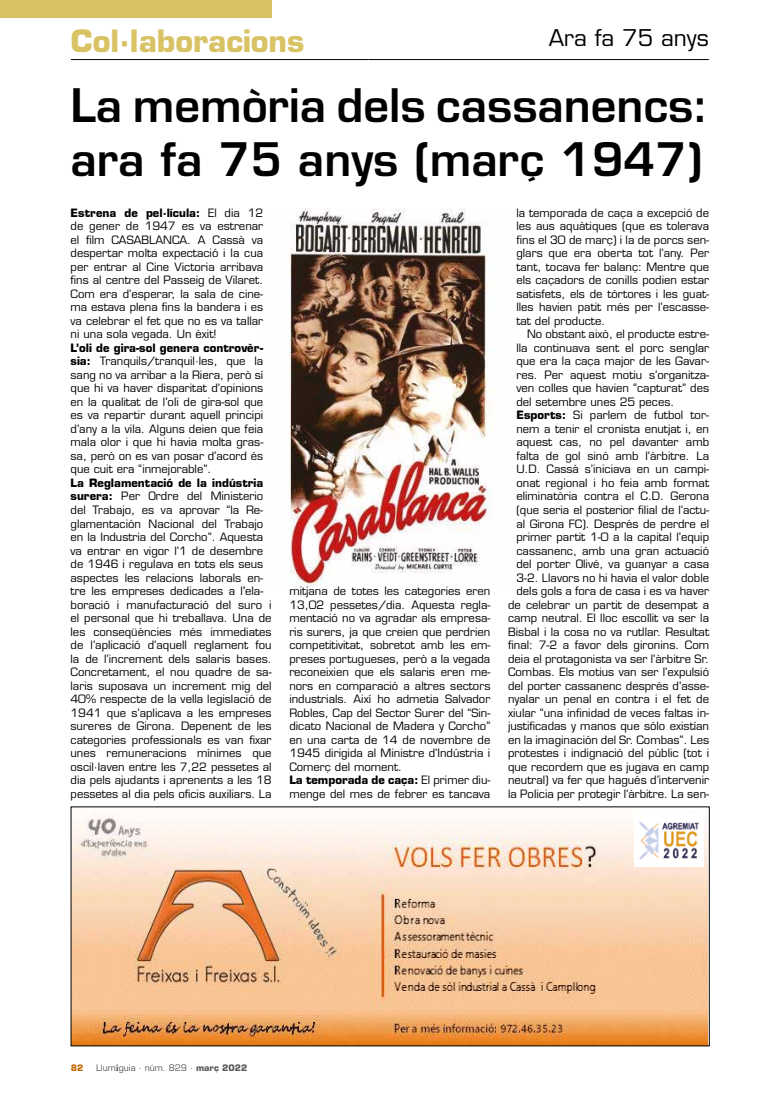
<style>
.page{position:relative;width:762px;height:1117px;background:#fff}
.page>*{position:absolute;margin:0;border:0;box-sizing:border-box;transform-origin:0 0}
.t1{font:600 45px/54px "Eurostile LT Std";color:#000}
.t2{font:700 30px "Eurostile LT Std";color:#d8c264}
.t3{font:22.5px "Eurostile LT Std";color:#000}
.t4{font:11.25px/13.5px "Eurostile LT Std";color:#000;text-align:justify}
.t5{font:8.75px "Eurostile LT Std";color:#575756}
.t6{font:700 8.75px "Eurostile LT Std";color:#c36800}
.s1{font-weight:700}
.s2{font-family:"Minion Pro";font-weight:700;font-size:10px}
</style>
<div class="page">
<div style="left:0;top:0;width:272px;height:18px;background:#d8c264"></div>
<hr style="left:71px;top:59px;width:298px;height:1px;background:#000">
<hr style="left:369px;top:59px;width:340px;height:1px;background:#000">
<img style="left:290px;top:208px;width:203px;height:378px">
<img style="left:73px;top:814px;width:634px;height:229px">
<img style="left:634px;top:814px;width:69px;height:52px">
<h2 class="t2" style="left:71px;top:22px;width:235px">Col·laboracions</h2>
<h3 class="t3" style="left:549px;top:24px;width:161px">Ara fa 75 anys</h3>
<h1 class="t1" style="left:71px;top:79px;width:640px">La memòria dels cassanencs: ara fa 75 anys (març 1947)</h1>
<p class="t4" style="left:71px;top:206px;width:194px"><span class="s1">Estrena de pel·lícula:</span> El dia 12 de gener de 1947 es va estrenar el film CASABLANCA. A Cassà va despertar molta expectació i la cua per entrar al Cine Victoria arribava fins al centre del Passeig de Vilaret.<br>Com era d’esperar, la sala de cine&shy;ma estava plena fins la bandera i es va celebrar el fet que no es va tallar ni una sola vegada. Un èxit!</p>
<p class="t4" style="left:71px;top:341px;width:194px"><span class="s1">L’oli de gira-sol genera controvèr&shy;sia:</span> Tranquils/tranquil·les, que la sang no va arribar a la Riera, però sí que hi va haver disparitat d’opinions en la qualitat de l’oli de gira-sol que es va repartir durant aquell principi d’any a la vila. Alguns deien que feia mala olor i que hi havia molta gras&shy;sa, però on es van posar d’acord és que cuit era “inmejorable”.</p>
<p class="t4" style="left:71px;top:476px;width:203px;text-align:left"><span class="s1">La Reglamentació de la indústria surera:</span> Per Ordre del Ministerio del Trabajo, es va aprovar “la Re&shy;glamentación Nacional del Trabajo en la Industria del Corcho”. Aquesta va entrar en vigor l’1 de desembre de 1946 i regulava en tots els seus aspectes les relacions laborals en&shy;tre les empreses dedicades a l'ela&shy;boració i manufacturació del suro i el personal que hi treballava. Una de les conseqüències més immediates de l’aplicació d’aquell reglament fou la de l’increment dels salaris bases.<br>Concretament, el nou quadre de sa&shy;laris suposava un increment mig del 40% respecte de la vella legislació de 1941 que s’aplicava a les empreses sureres de Girona. Depenent de les categories professionals es van fixar unes remuneracions mínimes que oscil·laven entre les 7,22 pessetes al dia pels ajudants i aprenents a les 18 pessetes al dia pels oficis auxiliars. La</p>
<p class="t4" style="left:289px;top:584px;width:203px;text-align:left">mitjana de totes les categories eren 13,02 pessetes/dia. Aquesta regla&shy;mentació no va agradar als empresa&shy;ris surers, ja que creien que perdrien competitivitat, sobretot amb les em&shy;preses portugueses, però a la vegada reconeixien que els salaris eren me&shy;nors en comparació a altres sectors industrials. Així ho admetia Salvador Robles, Cap del Sector Surer del “Sin&shy;dicato Nacional de Madera y Corcho” en una carta de 14 de novembre de 1945 dirigida al Ministre d’Indústria i Comerç del moment.<br><span class="s1">La temporada de caça:</span> El primer diu&shy;menge del mes de febrer es tancava</p>
<p class="t4" style="left:516px;top:206px;width:194px">la temporada de caça a excepció de les aus aquàtiques (que es tolerava fins el 30 de març) i la de porcs sen&shy;glars que era oberta tot l’any. Per tant, tocava fer balanç: Mentre que els caçadors de conills podien estar satisfets, els de tórtores i les guat&shy;lles havien patit més per l’escasse&shy;tat del producte.</p>
<p class="t4" style="left:527px;top:327px;width:184px">No obstant això, el producte estre-</p>
<p class="t4" style="left:516px;top:341px;width:194px">lla continuava sent el porc senglar</p>
<p class="t4" style="left:516px;top:354px;width:194px">que era la caça major de les Gavar-</p>
<p class="t4" style="left:516px;top:368px;width:194px">res. Per aquest motiu s’organitza-</p>
<p class="t4" style="left:516px;top:381px;width:194px">ven colles que havien “capturat” des</p>
<p class="t4" style="left:516px;top:395px;width:159px">del setembre unes 25 peces.</p>
<p class="t4" style="left:516px;top:408px;width:194px"><span class="s1">Esports:</span> Si parlem de futbol tor-</p>
<p class="t4" style="left:516px;top:422px;width:194px">nem a tenir el cronista enutjat i, en</p>
<p class="t4" style="left:516px;top:435px;width:194px">aquest cas, no pel davanter amb</p>
<p class="t4" style="left:516px;top:449px;width:194px">falta de gol sinó amb l’àrbitre. La</p>
<p class="t4" style="left:516px;top:462px;width:194px">U.D. Cassà s’iniciava en un campi-</p>
<p class="t4" style="left:516px;top:476px;width:194px">onat regional i ho feia amb format</p>
<p class="t4" style="left:516px;top:489px;width:194px">eliminatòria contra el C.D. Gerona</p>
<p class="t4" style="left:516px;top:503px;width:194px">(que seria el posterior filial de l’actu-</p>
<p class="t4" style="left:516px;top:516px;width:194px">al Girona FC). Després de perdre el</p>
<p class="t4" style="left:516px;top:530px;width:194px">primer partit 1-0 a la capital l’equip</p>
<p class="t4" style="left:516px;top:543px;width:194px">cassanenc, amb una gran actuació</p>
<p class="t4" style="left:516px;top:557px;width:194px">del porter Olivé, va guanyar a casa</p>
<p class="t4" style="left:516px;top:570px;width:194px">3-2. Llavors no hi havia el valor doble</p>
<p class="t4" style="left:516px;top:584px;width:194px">dels gols a fora de casa i es va haver</p>
<p class="t4" style="left:508px;top:597px;width:202px">de celebrar un partit de desempat a</p>
<p class="t4" style="left:508px;top:611px;width:202px">camp neutral. El lloc escollit va ser la</p>
<p class="t4" style="left:508px;top:624px;width:203px">Bisbal i la cosa no va rutllar. Resultat</p>
<p class="t4" style="left:508px;top:638px;width:203px">final: 7-2 a favor dels gironins. Com</p>
<p class="t4" style="left:508px;top:651px;width:203px">deia el protagonista va ser l’àrbitre Sr.</p>
<p class="t4" style="left:508px;top:665px;width:203px">Combas. Els motius van ser l’expulsió</p>
<p class="t4" style="left:508px;top:678px;width:203px">del porter cassanenc després d’asse-</p>
<p class="t4" style="left:508px;top:692px;width:202px">nyalar un penal en contra i el fet de</p>
<p class="t4" style="left:508px;top:705px;width:203px">xiular “una infinidad de veces faltas in-</p>
<p class="t4" style="left:508px;top:719px;width:202px">justificadas y manos que sólo existían</p>
<p class="t4" style="left:508px;top:732px;width:202px">en la imaginación del Sr. Combas”. Les</p>
<p class="t4" style="left:508px;top:746px;width:202px">protestes i indignació del públic (tot i</p>
<p class="t4" style="left:508px;top:759px;width:202px">que recordem que es jugava en camp</p>
<p class="t4" style="left:508px;top:773px;width:203px">neutral) va fer que hagués d’intervenir</p>
<p class="t4" style="left:508px;top:786px;width:202px">la Policia per protegir l’àrbitre. La sen-</p>
<p class="t6" style="left:71px;top:1062px;width:14px">82</p>
<p class="t5" style="left:96px;top:1062px;width:153px">Llum<span class="s2">i</span>guia · núm. 829 · <span class="s1">març 2022</span></p>
</div>
